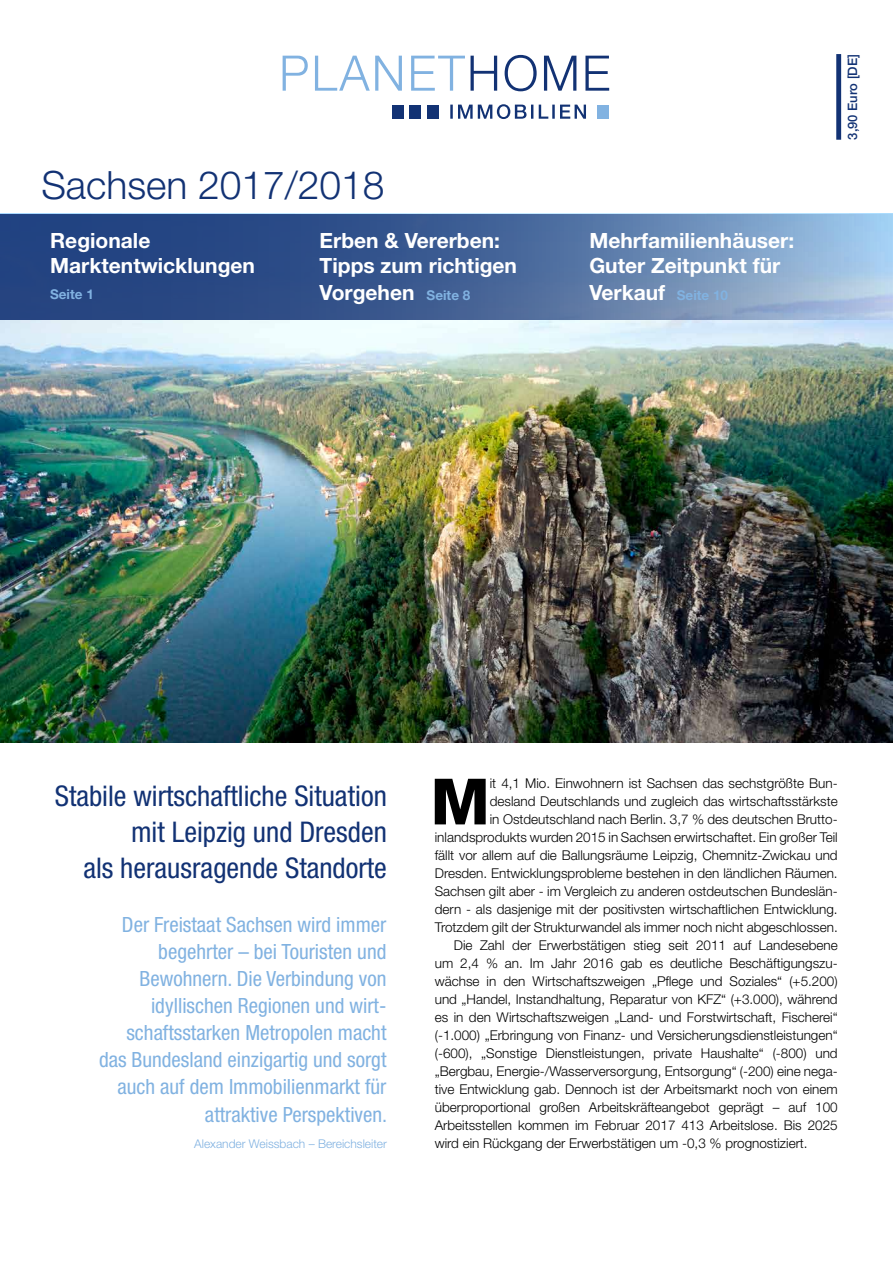
<style>
.page{position:relative;width:893px;height:1263px;background:#fff}
.page>*{position:absolute;margin:0;border:0;box-sizing:border-box;transform-origin:0 0}
.t1{font:800 63.9px "Helvetica Neue LT Std";color:#000}
.t2{font:300 39px "Helvetica Neue LT Std";color:#123274}
.t3{font:condensed 28.5px/36px "Helvetica Neue LT Std";color:#123274;text-align:right}
.t4{font:condensed 21px/27px "Helvetica Neue LT Std";color:#81b2e1;text-align:right}
.t5{font:700 21px/25.7px "Helvetica Neue LT Std";color:#fff}
.t6{font:300 13.5px "Helvetica Neue LT Std";color:#000}
.t7{font:700 13.5px "Helvetica Neue LT Std";color:#81b2e1}
.t8{font:500 13.05px "Helvetica Neue LT Std";color:#123274}
.t9{font:300 12px "Helvetica Neue LT Std";color:#81b2e1}
.s1{font-size:13.5px;color:#81b2e1}
</style>
<div class="page">
<img style="left:0;top:320px;width:893px;height:423px">
<div style="left:836px;top:54px;width:5px;height:86px;background:#123274"></div>
<svg style="left:471px;top:55px;width:138px;height:36px"></svg>
<svg style="left:283px;top:56px;width:182px;height:35px"></svg>
<div style="left:597px;top:105px;width:12px;height:14px;background:#81b2e1"></div>
<div style="left:392px;top:105px;width:12px;height:14px;background:#123274"></div>
<div style="left:409px;top:105px;width:12px;height:14px;background:#123274"></div>
<div style="left:427px;top:105px;width:12px;height:14px;background:#123274"></div>
<svg style="left:450px;top:104px;width:136px;height:15px"></svg>
<svg style="left:0;top:214px;width:893px;height:106px;background:#4e6d9f"></svg>
<h2 class="t2" style="left:41px;top:162px;width:345px">Sachsen 2017/2018</h2>
<h3 class="t5" style="left:50px;top:228px;width:206px;line-height:25.2px">Regionale<br>Marktentwicklungen</h3>
<p class="t7" style="left:50px;top:286px;width:45px">Seite 1</p>
<h3 class="t5" style="left:320px;top:227px;width:199px">Erben &amp; Vererben:<br>Tipps zum richtigen<br>Vorgehen <span class="s1">Seite 8</span></h3>
<h3 class="t5" style="left:589px;top:227px;width:206px;line-height:26.1px">Mehrfamilienhäuser:<br>Guter Zeitpunkt für<br>Verkauf <span class="s1">Seite 10</span></h3>
<p class="t8" style="left:845px;top:140px;width:87px;rotate:-90deg">3,90 Euro [DE]</p>
<h3 class="t3" style="left:55px;top:778px;width:334px">Stabile wirtschaftliche Situation mit Leipzig und Dresden<br>als herausragende Standorte</h3>
<p class="t4" style="left:99px;top:911px;width:290px">Der Freistaat Sachsen wird immer begehrter – bei Touristen und<br>Bewohnern. Die Verbindung von idyllischen Regionen und wirt&shy;schaftsstarken Metropolen macht das Bundesland einzigartig und sorgt auch auf dem Immobilienmarkt für attraktive Perspektiven.</p>
<p class="t9" style="left:194px;top:1137px;width:194px">Alexander Weissbach – Bereichsleiter</p>
<h1 class="t1" style="left:431px;top:764px;width:61px">M</h1>
<p class="t6" style="left:490px;top:775px;width:349px">it 4,1 Mio. Einwohnern ist Sachsen das sechstgrößte Bun-</p>
<p class="t6" style="left:490px;top:793px;width:349px">desland Deutschlands und zugleich das wirtschaftsstärkste</p>
<p class="t6" style="left:490px;top:811px;width:349px">in Ostdeutschland nach Berlin. 3,7 % des deutschen Brutto-</p>
<p class="t6" style="left:435px;top:829px;width:404px">inlandsprodukts wurden 2015 in Sachsen erwirtschaftet. Ein großer Teil</p>
<p class="t6" style="left:435px;top:847px;width:404px">fällt vor allem auf die Ballungsräume Leipzig, Chemnitz-Zwickau und</p>
<p class="t6" style="left:435px;top:865px;width:404px">Dresden. Entwicklungsprobleme bestehen in den ländlichen Räumen.</p>
<p class="t6" style="left:435px;top:883px;width:404px">Sachsen gilt aber - im Vergleich zu anderen ostdeutschen Bundeslän-</p>
<p class="t6" style="left:435px;top:901px;width:404px">dern - als dasjenige mit der positivsten wirtschaftlichen Entwicklung.</p>
<p class="t6" style="left:435px;top:919px;width:404px">Trotzdem gilt der Strukturwandel als immer noch nicht abgeschlossen.</p>
<p class="t6" style="left:454px;top:937px;width:385px">Die Zahl der Erwerbstätigen stieg seit 2011 auf Landesebene</p>
<p class="t6" style="left:435px;top:955px;width:404px">um 2,4 % an. Im Jahr 2016 gab es deutliche Beschäftigungszu-</p>
<p class="t6" style="left:435px;top:973px;width:404px">wächse in den Wirtschaftszweigen „Pflege und Soziales“ (+5.200)</p>
<p class="t6" style="left:435px;top:991px;width:404px">und „Handel, Instandhaltung, Reparatur von KFZ“ (+3.000), während</p>
<p class="t6" style="left:435px;top:1009px;width:404px">es in den Wirtschaftszweigen „Land- und Forstwirtschaft, Fischerei“</p>
<p class="t6" style="left:435px;top:1027px;width:404px">(-1.000) „Erbringung von Finanz- und Versicherungsdienstleistungen“</p>
<p class="t6" style="left:435px;top:1045px;width:404px">(-600), „Sonstige Dienstleistungen, private Haushalte“ (-800) und</p>
<p class="t6" style="left:435px;top:1063px;width:404px">„Bergbau, Energie-/Wasserversorgung, Entsorgung“ (-200) eine nega-</p>
<p class="t6" style="left:435px;top:1081px;width:404px">tive Entwicklung gab. Dennoch ist der Arbeitsmarkt noch von einem</p>
<p class="t6" style="left:435px;top:1099px;width:404px">überproportional großen Arbeitskräfteangebot geprägt – auf 100</p>
<p class="t6" style="left:435px;top:1117px;width:404px">Arbeitsstellen kommen im Februar 2017 413 Arbeitslose. Bis 2025</p>
<p class="t6" style="left:435px;top:1135px;width:374px">wird ein Rückgang der Erwerbstätigen um -0,3 % prognostiziert.</p>
</div>
